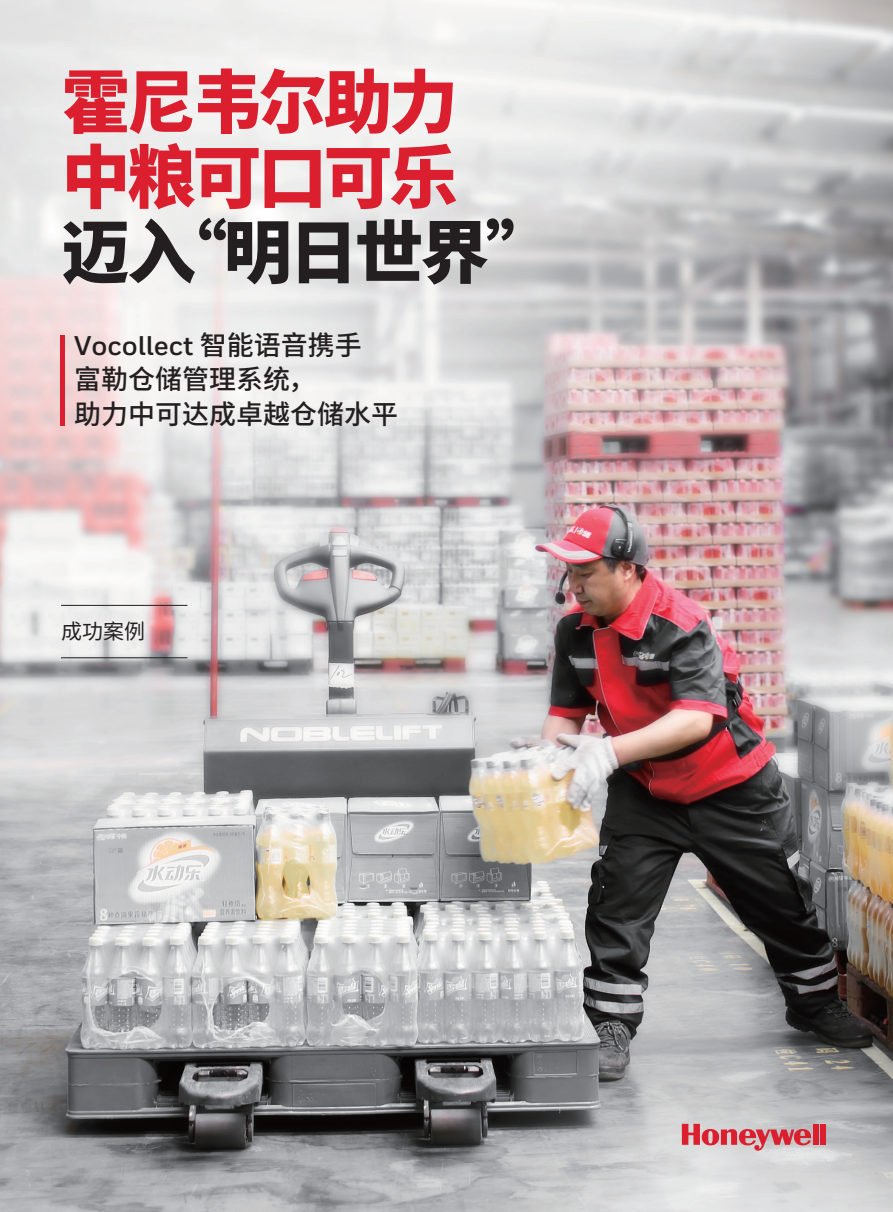
<style>
.page{position:relative;width:893px;height:1212px;background:#fff}
.page>*{position:absolute;margin:0;border:0;box-sizing:border-box;transform-origin:0 0}
.t1{font:800 69px/75px "Source Han Sans CN";letter-spacing:-.05em;color:#dc1f2e}
.t2{font:800 69px "Source Han Sans CN";letter-spacing:-.05em;color:#231f20}
.t3{font:500 27px/34.5px "Source Han Sans CN";color:#231f20}
.t4{font:700 27px "Honeywell Sans";color:#231f20}
.t5{font:21px "Source Han Sans CN";color:#231f20}
.s1{font-family:"Source Han Sans CN";font-weight:500}
</style>
<div class="page">
<img style="left:0;top:0;width:893px;height:1212px">
<svg style="left:682px;top:1124px;width:129px;height:27px;background:#d48a90"></svg>
<div style="left:813px;top:1124px;width:6px;height:21px;background:#dc1f2e"></div>
<div style="left:820px;top:1124px;width:6px;height:21px;background:#dc1f2e"></div>
<hr style="left:61px;top:605px;width:126px;height:1px;background:#231f20">
<hr style="left:61px;top:657px;width:126px;height:1px;background:#231f20">
<hr style="left:61px;top:336px;width:4px;height:90px;background:#dc1f2e">
<h1 class="t1" style="left:61px;top:66px;width:398px">霍尼韦尔助力中粮可口可乐</h1>
<h1 class="t2" style="left:61px;top:213px;width:495px">迈入“明日世界”</h1>
<p class="t4" style="left:74px;top:329px;width:289px">Vocollect <span class="s1">智能语音携手</span></p>
<p class="t3" style="left:74px;top:363px;width:326px">富勒仓储管理系统，<br>助力中可达成卓越仓储水平</p>
<p class="t5" style="left:61px;top:620px;width:85px">成功案例</p>
</div>
